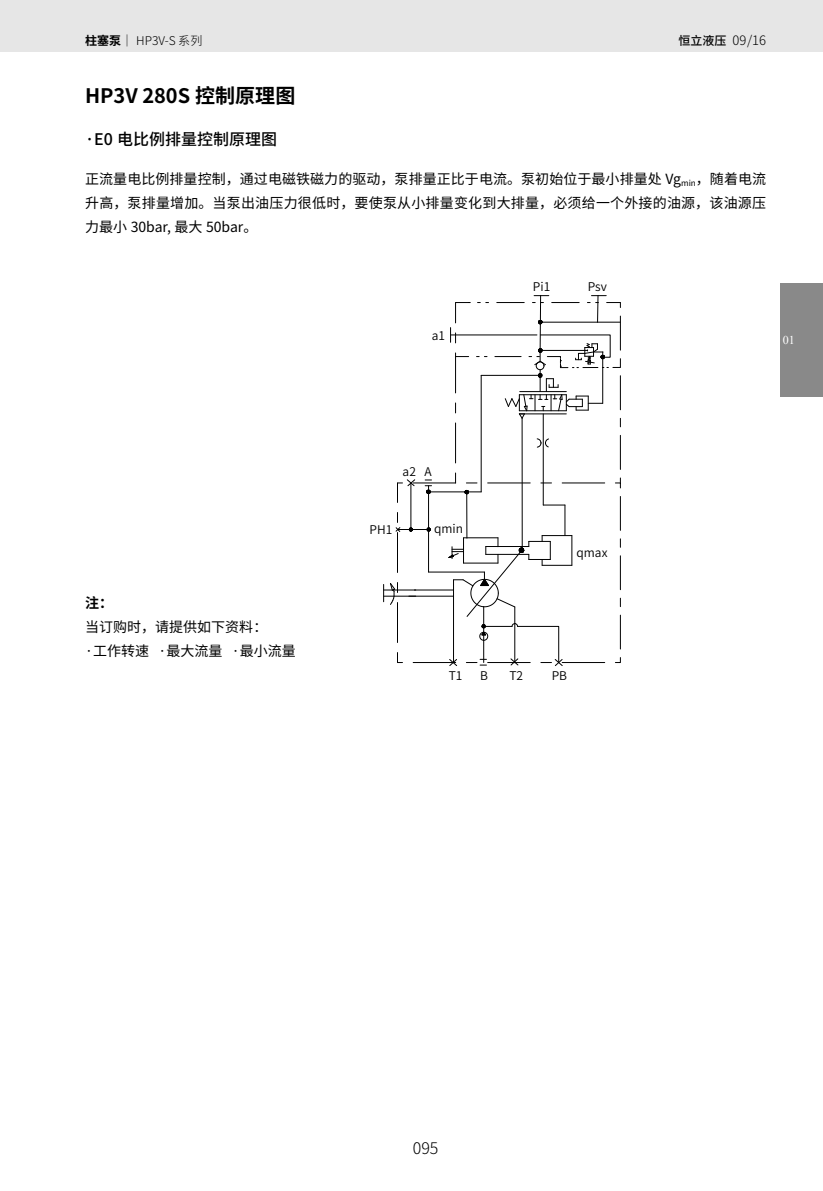
<style>
.page{position:relative;width:823px;height:1191px;background:#fff}
.page>*{position:absolute;margin:0;border:0;box-sizing:border-box;transform-origin:0 0}
.t1{font:700 20px "Noto Sans Hans";color:#000}
.t2{font:500 16px "Noto Sans Hans";color:#000}
.t3{font:300 16px "Noto Sans Hans";color:#000}
.t4{font:14px/24px "Noto Sans Hans";letter-spacing:.005em;color:#000;text-align:justify}
.t5{font:700 14px "Noto Sans Hans";color:#000}
.t6{font:300 13px "Noto Sans Hans";color:#000}
.t7{font:600 12px "Noto Sans Hans";color:#000}
.t8{font:300 12px "Noto Sans Hans";color:#000}
.t9{font:500 12px "Noto Sans Hans";color:#000}
.t10{font:12px "Times New Roman";color:#fff}
.s1{font-weight:700}
</style>
<div class="page">
<div style="left:0;top:0;width:822px;height:51px;background:#e6e6e6"></div>
<div style="left:780px;top:283px;width:42px;height:114px;background:#898989"></div>
<hr style="left:539px;top:295px;width:1px;height:54px;background:#000">
<svg style="left:533px;top:295px;width:15px;height:1px"></svg>
<hr style="left:596px;top:295px;width:2px;height:27px;background:#000">
<svg style="left:591px;top:295px;width:15px;height:1px"></svg>
<svg style="left:383px;top:302px;width:237px;height:364px"></svg>
<p class="t8" style="left:85px;top:33px;width:119px"><span class="s1">柱塞泵</span>｜ HP3V-S 系列</p>
<p class="t9" style="left:678px;top:33px;width:49px">恒立液压</p>
<p class="t6" style="left:732px;top:33px;width:35px">09/16</p>
<h1 class="t1" style="left:85px;top:84px;width:211px">HP3V 280S 控制原理图</h1>
<p class="t2" style="left:85px;top:130px;width:193px">·E0 电比例排量控制原理图</p>
<p class="t4" style="left:85px;top:167px;width:682px">正流量电比例排量控制，通过电磁铁磁力的驱动，泵排量正比于电流。泵初始位于最小排量处 Vg<sub>min</sub>，随着电流升高，泵排量增加。当泵出油压力很低时，要使泵从小排量变化到大排量，必须给一个外接的油源，该油源压力最小 30bar, 最大 50bar。</p>
<p class="t7" style="left:431px;top:328px;width:15px">a1</p>
<p class="t7" style="left:532px;top:279px;width:19px">Pi1</p>
<p class="t7" style="left:587px;top:279px;width:21px">Psv</p>
<p class="t10" style="left:782px;top:332px;width:13px">01</p>
<p class="t5" style="left:85px;top:595px;width:29px">注：</p>
<p class="t4" style="left:85px;top:615px;width:212px">当订购时，请提供如下资料：<br>·工作转速 ·最大流量 ·最小流量</p>
<p class="t7" style="left:402px;top:465px;width:31px">a2 A</p>
<p class="t7" style="left:369px;top:523px;width:24px">PH1</p>
<p class="t7" style="left:434px;top:522px;width:30px">qmin</p>
<p class="t7" style="left:576px;top:545px;width:32px">qmax</p>
<p class="t7" style="left:448px;top:668px;width:15px">T1</p>
<p class="t7" style="left:480px;top:668px;width:9px">B</p>
<p class="t7" style="left:509px;top:668px;width:15px">T2</p>
<p class="t7" style="left:551px;top:668px;width:17px">PB</p>
<p class="t3" style="left:412px;top:1139px;width:27px">095</p>
</div>
